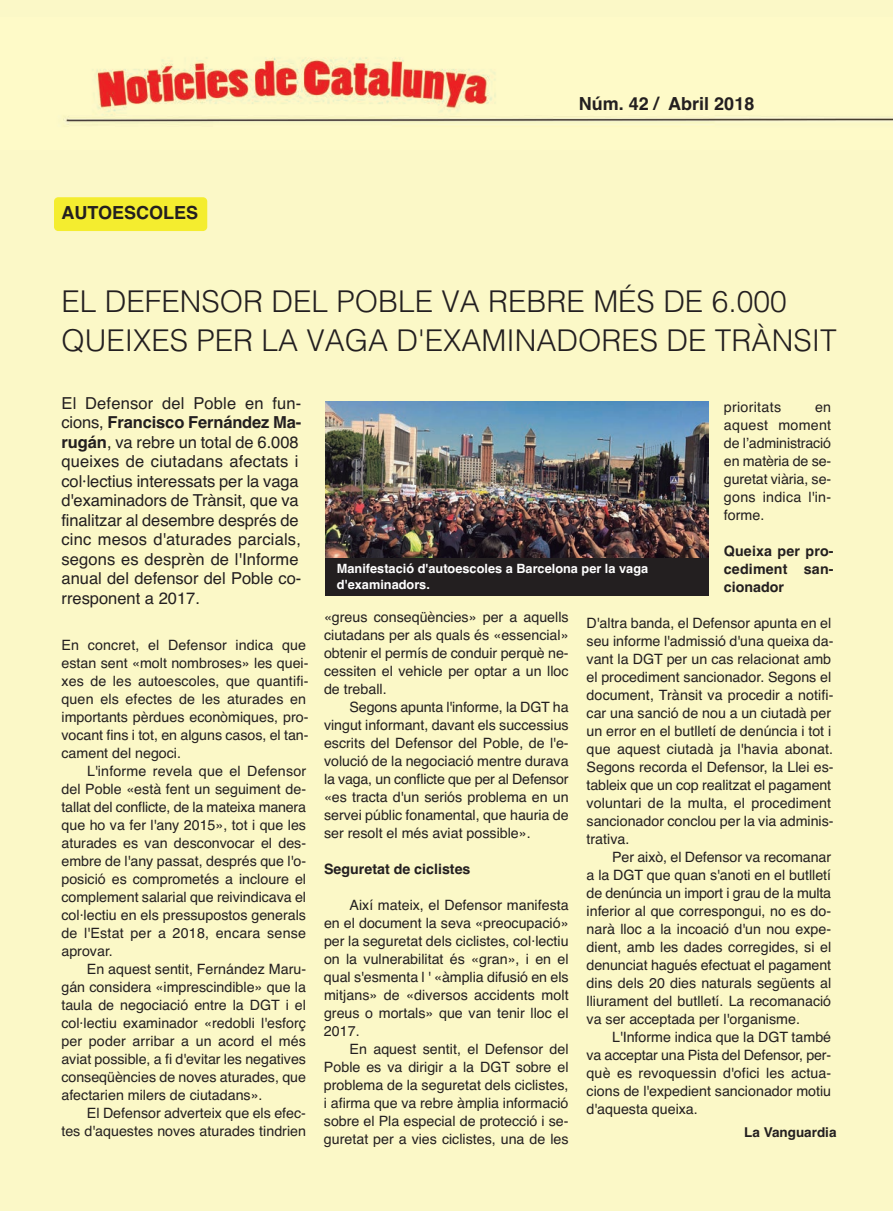
<style>
.page{position:relative;width:893px;height:1212px;background:#fff}
.page>*{position:absolute;margin:0;border:0;box-sizing:border-box;transform-origin:0 0}
.t1{font:300 30px/39px "Helvetica";color:#231f20}
.t2{font:700 18px "Helvetica";color:#231f20}
.t3{font:16.5px/19.5px "Helvetica";color:#231f20}
.t4{font:14.25px/18px "Helvetica";color:#231f20;text-align:justify}
.t5{font:700 14.25px/18px "Helvetica";color:#231f20;text-align:justify}
.t6{font:14.25px "Helvetica";letter-spacing:.02em;color:#231f20}
.t7{font:700 13.5px "Helvetica";color:#231f20}
.t8{font:700 12.75px/15.3px "Helvetica";color:#fff}
.s1{font-weight:700}
</style>
<div class="page">
<div style="left:0;top:1px;width:893px;height:1210px;background:#fbf8c7"></div>
<img style="left:63px;top:57px;width:830px;height:66px">
<div style="left:54px;top:197px;width:153px;height:34px;background:#f4ed2f;border-radius:4px"></div>
<img style="left:326px;top:402px;width:382px;height:157px">
<div style="left:326px;top:559px;width:383px;height:37px;background:#231f20"></div>
<p class="t2" style="left:62px;top:202px;width:138px">AUTOESCOLES</p>
<p class="t2" style="left:579px;top:94px;width:177px">Núm. 42 / Abril 2018</p>
<h1 class="t1" style="left:62px;top:280px;width:777px">EL DEFENSOR DEL POBLE VA REBRE MÉS DE 6.000<br>QUEIXES PER LA VAGA D'EXAMINADORES DE TRÀNSIT</h1>
<p class="t3" style="left:62px;top:393px;width:241px">El Defensor del Poble en fun&shy;cions, <span class="s1">Francisco Fernández Ma&shy;rugán</span>, va rebre un total de 6.008 queixes de ciutadans afectats i col·lectius interessats per la vaga d'examinadors de Trànsit, que va finalitzar al desembre després de cinc mesos d'aturades parcials, segons es desprèn de l'Informe anual del defensor del Poble co&shy;rresponent a 2017.</p>
<p class="t4" style="left:62px;top:636px;width:249px;text-align:left">En concret, el Defensor indica que estan sent «molt nombroses» les quei&shy;xes de les autoescoles, que quantifi&shy;quen els efectes de les aturades en importants pèrdues econòmiques, pro&shy;vocant fins i tot, en alguns casos, el tan&shy;cament del negoci.</p>
<p class="t4" style="left:61px;top:762px;width:246px;text-indent:26px">L'informe revela que el Defensor del Poble «està fent un seguiment de&shy;tallat del conflicte, de la mateixa manera que ho va fer l'any 2015», tot i que les aturades es van desconvocar el des&shy;embre de l'any passat, després que l'o&shy;posició es comprometés a incloure el complement salarial que reivindicava el col·lectiu en els pressupostos generals de l'Estat per a 2018, encara sense aprovar.</p>
<p class="t4" style="left:61px;top:960px;width:246px;text-indent:26px">En aquest sentit, Fernández Maru&shy;gán considera «imprescindible» que la taula de negociació entre la DGT i el col·lectiu examinador «redobli l'esforç per poder arribar a un acord el més aviat possible, a fi d'evitar les negatives conseqüències de noves aturades, que afectarien milers de ciutadans».</p>
<p class="t4" style="left:61px;top:1104px;width:246px;text-align:right">El Defensor adverteix que els efec-<br>tes d'aquestes noves aturades tindrien</p>
<p class="t6" style="left:724px;top:398px;width:59px">prioritats</p>
<p class="t4" style="left:724px;top:398px;width:109px;text-indent:91px">en aquest moment de l’administració en matèria de se&shy;guretat viària, se&shy;gons indica l'in&shy;forme.</p>
<p class="t5" style="left:724px;top:542px;width:111px">Queixa per pro&shy;cediment san&shy;cionador</p>
<p class="t4" style="left:587px;top:614px;width:249px;text-align:left">D'altra banda, el Defensor apunta en el seu informe l'admissió d'una queixa da&shy;vant la DGT per un cas relacionat amb el procediment sancionador. Segons el document, Trànsit va procedir a notifi&shy;car una sanció de nou a un ciutadà per un error en el butlletí de denúncia i tot i que aquest ciutadà ja l'havia abonat.<br>Segons recorda el Defensor, la Llei es&shy;tableix que un cop realitzat el pagament voluntari de la multa, el procediment sancionador conclou per la via adminis&shy;trativa.</p>
<p class="t4" style="left:587px;top:848px;width:246px;text-indent:26px">Per això, el Defensor va recomanar a la DGT que quan s'anoti en el butlletí de denúncia un import i grau de la multa inferior al que correspongui, no es do&shy;narà lloc a la incoació d'un nou expe&shy;dient, amb les dades corregides, si el denunciat hagués efectuat el pagament dins dels 20 dies naturals següents al lliurament del butlletí. La recomanació va ser acceptada per l'organisme.</p>
<p class="t4" style="left:587px;top:1028px;width:246px;text-indent:26px">L'Informe indica que la DGT també va acceptar una Pista del Defensor, per&shy;què es revoquessin d'ofici les actua&shy;cions de l'expedient sancionador motiu d'aquesta queixa.</p>
<p class="t8" style="left:337px;top:561px;width:313px">Manifestació d'autoescoles a Barcelona per la vaga d'examinadors.</p>
<p class="t4" style="left:324px;top:608px;width:246px">«greus conseqüències» per a aquells ciutadans per als quals és «essencial» obtenir el permís de conduir perquè ne&shy;cessiten el vehicle per optar a un lloc de treball.</p>
<p class="t4" style="left:324px;top:698px;width:246px;text-indent:26px">Segons apunta l'informe, la DGT ha vingut informant, davant els successius escrits del Defensor del Poble, de l'e&shy;volució de la negociació mentre durava la vaga, un conflicte que per al Defensor «es tracta d'un seriós problema en un servei públic fonamental, que hauria de ser resolt el més aviat possible».</p>
<p class="t5" style="left:324px;top:860px;width:148px">Seguretat de ciclistes</p>
<p class="t4" style="left:324px;top:896px;width:246px;text-indent:26px">Així mateix, el Defensor manifesta en el document la seva «preocupació» per la seguretat dels ciclistes, col·lectiu on la vulnerabilitat és «gran», i en el qual s'esmenta l ' «àmplia difusió en els mitjans» de «diversos accidents molt greus o mortals» que van tenir lloc el 2017.</p>
<p class="t4" style="left:324px;top:1040px;width:246px;text-indent:26px">En aquest sentit, el Defensor del Poble es va dirigir a la DGT sobre el problema de la seguretat dels ciclistes, i afirma que va rebre àmplia informació sobre el Pla especial de protecció i se&shy;guretat per a vies ciclistes, una de les</p>
<p class="t7" style="left:744px;top:1124px;width:94px">La Vanguardia</p>
</div>
